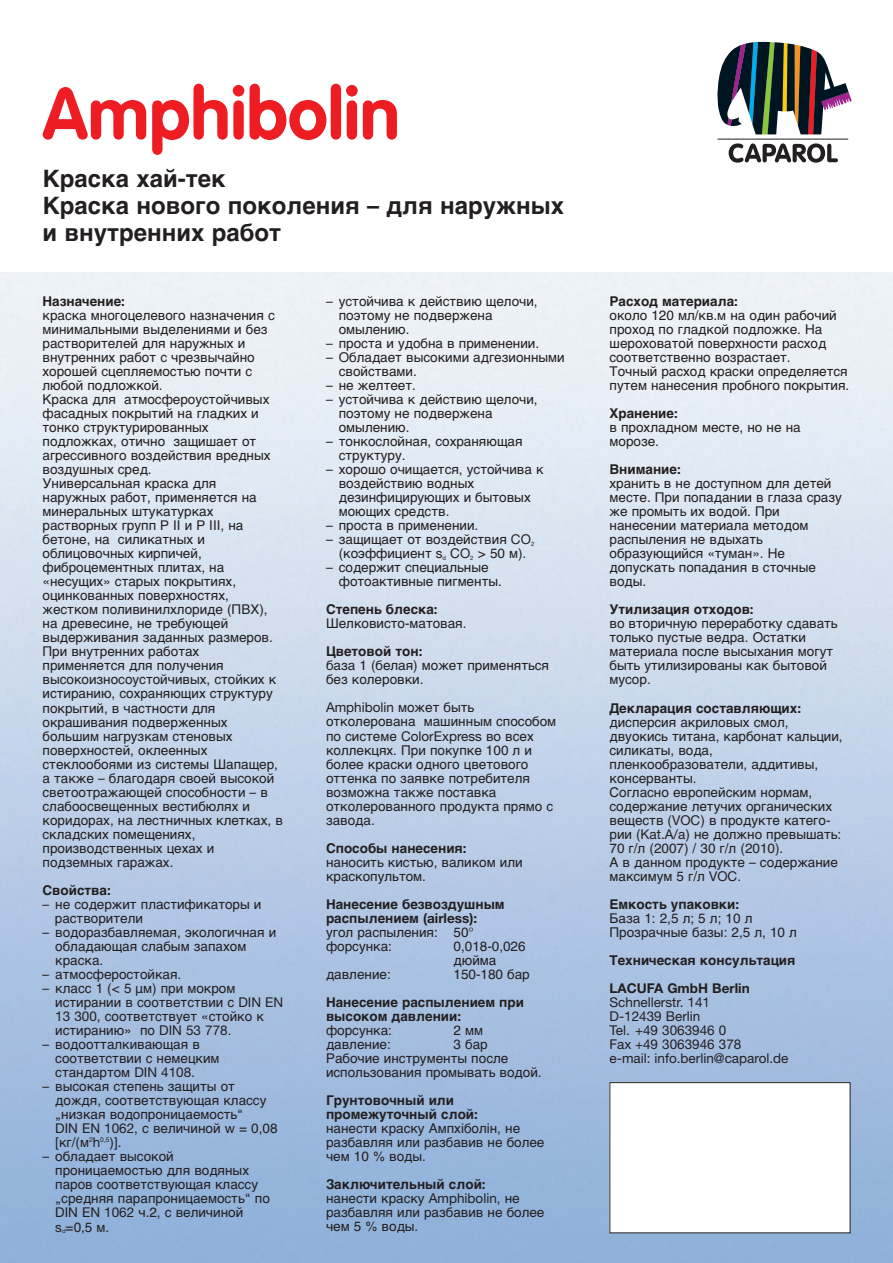
<style>
.page{position:relative;width:893px;height:1263px;background:#fff}
.page>*{position:absolute;margin:0;border:0;box-sizing:border-box;transform-origin:0 0}
.t1{font:700 72px "VAG Rounded";color:#ee1d23}
.t2{font:700 24px/27px "Helve Russ SV";color:#231f20}
.t3{font:13.5px/14.1px "Helve Russ SV";color:#231f20}
.t4{font:700 13.5px/14.1px "Helve Russ SV";color:#231f20}
.t5{font:13.5px/14.1px "Helvetica Neue";color:#231f20}
.t6{font:700 13.5px "Helvetica Neue";color:#231f20}
.t7{font:6px "Helvetica Neue";color:#231f20}
.s1{font-family:"Helvetica Neue"}
.s2{font-family:"Helve Russ SV"}
.s3{font-weight:400}
.s4{font-weight:700}
</style>
<div class="page">
<img style="left:0;top:272px;width:893px;height:991px">
<svg style="left:729px;top:143px;width:109px;height:20px"></svg>
<hr style="left:717px;top:139px;width:131px;height:1px;background:#231f20">
<svg style="left:717px;top:42px;width:135px;height:92px"></svg>
<div style="left:610px;top:1083px;width:240px;height:150px;background:#fff"></div>
<div style="left:609px;top:1082px;width:241px;height:151px;border:1px solid #231f20"></div>
<h1 class="t1" style="left:43px;top:84px;width:359px">Amphibolin</h1>
<h2 class="t2" style="left:43px;top:165px;width:523px">Kraska haj-tek<br>Kraska nowogo pokoleniä – dlä naruxnyh i wnutrennih rabot</h2>
<p class="t4" style="left:43px;top:294px;width:84px">Na‚naqenie:</p>
<p class="t3" style="left:43px;top:308px;width:242px">kraska mnogozelewogo na‚naqeniä s minimal´nymi wydeleniämi i be‚ rastworitelej dlä naruxnyh i wnutrennih rabot s qre‚wyqajno horocej szepläemost´ü poqti s lüboj podloxkoj.<br>Kraska dlä atmosferoustojqiwyh fasadnyh pokrytij na gladkih i tonko strukturirowannyh podloxkah, otiqno ‚avicaet ot agressiwnogo wo‚dejstwiä wrednyh wo‚ducnyh sred.<br>Uniwersal´naä kraska dlä naruxnyh rabot, primenäetsä na mineral´nyh ctukaturkah rastwornyh grupp <span class="s1">P</span> ÛÛ i <span class="s1">P</span> ÛÛÛ, na betone, na silikatnyh i oblizowoqnyh kirpiqej, fibrozementnyh plitah, na «nesuvih» staryh pokrytiäh, ozinkowannyh powerhnostäh, xestkom poliwinilhloride (PWH), na drewesine, ne trebuüvej wyderxiwaniä ‚adannyh ra‚merow.<br>Pri wnutrennih rabotah primenäetsä dlä poluqeniä wysokoi‚nosoustojqiwyh, stojkih k istiraniü, sohranäüvih strukturu pokrytij, w qastnosti dlä okraciwaniä podwerxennyh bol´cim nagru‚kam stenowyh powerhnostej, okleennyh steklooboämi i‚ sistemy Capaver, a takxe – blagodarä swoej wysokoj swetootraxaüvej sposobnosti – w slabooswevennyh westibüläh i koridorah, na lestniqnyh kletkah, w skladskih pomeveniäh, proi‚wodstwennyh zehah i pod‚emnyh garaxah.</p>
<p class="t4" style="left:43px;top:883px;width:70px">Swojstwa:</p>
<p class="t3" style="left:55px;top:897px;width:208px;text-indent:-12px">– ne soderxit plastifikatory i rastworiteli</p>
<p class="t3" style="left:55px;top:925px;width:222px;text-indent:-13px">– wodora‚bawläemaä, ¤kologiqnaä i obladaüvaä slabym ‚apahom kraska.</p>
<p class="t3" style="left:43px;top:967px;width:140px">– atmosferostojkaä.</p>
<p class="t3" style="left:55px;top:981px;width:229px;text-indent:-13px">– klass 1 (&lt; 5 μm) pri mokrom istiranii w sootwetstwii s <span class="s1">DIN EN<br>13 300</span>, sootwetstwuet «stojko k istiraniü» po <span class="s1">DIN 53 778</span>.</p>
<p class="t3" style="left:55px;top:1037px;width:166px;text-indent:-13px">– wodoottalkiwaüvaä w sootwetstwii s nemezkim standartom <span class="s1">DIN 4108</span>.</p>
<p class="t3" style="left:55px;top:1079px;width:224px;text-indent:-13px">– wysokaä stepen´ ‚avity ot doxdä, sootwetstwuüvaä klassu „ni‚kaä wodopronizaemost´“<br><span class="s1">DIN EN 1062</span>, s weliqinoj <span class="s1">w</span> = 0,08 [kg/(m<sup>2</sup><span class="s1">h</span><sup>0,5</sup>)].</p>
<p class="t3" style="left:55px;top:1150px;width:216px;text-indent:-13px">– obladaet wysokoj pronizaemost´ü dlä wodänyh parow sootwetstwuüvaä klassu „srednää parapronizaemost´“ po<br><span class="s1">DIN EN 1062</span> q.2, s weliqinoj<br><span class="s1">s</span> =0,5 m.</p>
<p class="t7" style="left:62px;top:1229px;width:5px">d</p>
<p class="t3" style="left:339px;top:294px;width:200px;text-indent:-13px">– ustojqiwa k dejstwiü veloqi, po¤tomu ne podwerxena omyleniü.</p>
<p class="t3" style="left:326px;top:336px;width:215px">– prosta i udobna w primenenii.</p>
<p class="t3" style="left:339px;top:350px;width:228px;text-indent:-13px">– Obladaet wysokimi adge‚ionnymi swojstwami.</p>
<p class="t3" style="left:326px;top:378px;width:91px">– ne xelteet.</p>
<p class="t3" style="left:339px;top:392px;width:200px;text-indent:-13px">– ustojqiwa k dejstwiü veloqi, po¤tomu ne podwerxena omyleniü.</p>
<p class="t3" style="left:339px;top:434px;width:185px;text-indent:-13px">– tonkoslojnaä, sohranäüvaä strukturu.</p>
<p class="t3" style="left:339px;top:462px;width:206px;text-indent:-13px">– horoco oqivaetsä, ustojqiwa k wo‚dejstwiü wodnyh de‚infiziruüvih i bytowyh moüvih sredstw.</p>
<p class="t3" style="left:326px;top:518px;width:154px">– prosta w primenenii.</p>
<p class="t3" style="left:326px;top:532px;width:206px">– ‚avivaet ot wo‚dejstwiä <span class="s1">CO</span></p>
<p class="t7" style="left:531px;top:542px;width:5px">2</p>
<p class="t3" style="left:339px;top:546px;width:105px">(ko¤ffizient <span class="s1">s</span></p>
<p class="t7" style="left:443px;top:556px;width:5px">d</p>
<p class="t5" style="left:450px;top:548px;width:22px">CO</p>
<p class="t7" style="left:470px;top:556px;width:5px">2</p>
<p class="t3" style="left:478px;top:546px;width:50px">&gt; 50 m).</p>
<p class="t3" style="left:339px;top:560px;width:165px;text-indent:-13px">– soderxit spezial´nye fotoaktiwnye pigmenty.</p>
<p class="t4" style="left:326px;top:602px;width:113px">Stepen´ bleska:</p>
<p class="t3" style="left:326px;top:616px;width:142px">Celkowisto-matowaä.</p>
<p class="t4" style="left:326px;top:645px;width:98px">Zwetowoj ton:</p>
<p class="t3" style="left:326px;top:659px;width:225px">ba‚a 1 (belaä) moxet primenät´sä be‚ kolerowki.</p>
<p class="t5" style="left:326px;top:702px;width:150px">Amphibolin <span class="s2">moxet byt´</span></p>
<p class="t3" style="left:326px;top:715px;width:232px">otkolerowana macinnym sposobom po sisteme <span class="s1">ColorExpress</span> wo wseh kollekzäh. Pri pokupke 100 l i bolee kraski odnogo zwetowogo ottenka po ‚aäwke potrebitelä wo‚moxna takxe postawka otkolerowannogo produkta prämo s ‚awoda.</p>
<p class="t4" style="left:326px;top:841px;width:142px">Sposoby naneseniä:</p>
<p class="t3" style="left:326px;top:855px;width:198px">nanosit´ kist´ü, walikom ili kraskopul´tom.</p>
<p class="t4" style="left:326px;top:897px;width:180px">Nanesenie be‚wo‚ducnym raspyleniem <span class="s1">(airless): </span><span class="s3">ugol raspyleniä: 50° forsunka:</span></p>
<p class="t3" style="left:454px;top:939px;width:74px">0,018-0,026 düjma</p>
<p class="t3" style="left:326px;top:967px;width:66px">dawlenie:</p>
<p class="t3" style="left:454px;top:967px;width:78px">150-180 bar</p>
<p class="t4" style="left:326px;top:995px;width:200px">Nanesenie raspyleniem pri wysokom dawlenii:</p>
<p class="t3" style="left:326px;top:1023px;width:68px">forsunka:</p>
<p class="t3" style="left:454px;top:1023px;width:31px">2 mm</p>
<p class="t3" style="left:326px;top:1037px;width:66px">dawlenie:</p>
<p class="t3" style="left:326px;top:1037px;width:217px;text-indent:128px">3 bar<br>Raboqie instrumenty posle ispol´‚owaniä promywat´ wodoj.</p>
<p class="t4" style="left:326px;top:1093px;width:153px">Gruntowoqnyj ili promexutoqnyj sloj:</p>
<p class="t3" style="left:326px;top:1121px;width:220px">nanesti krasku Amph⁄bol⁄n, ne ra‚bawlää ili ra‚bawiw ne bolee qem 10 % wody.</p>
<p class="t3" style="left:326px;top:1178px;width:220px"><span class="s4">Íaklüqitel´nyj sloj:<br></span>nanesti krasku <span class="s1">Amphibolin</span>, ne ra‚bawlää ili ra‚bawiw ne bolee qem 5 % wody.</p>
<p class="t4" style="left:609px;top:294px;width:130px">Rashod materiala:</p>
<p class="t3" style="left:609px;top:308px;width:241px">okolo 120 ml/kw.m na odin raboqij prohod po gladkoj podloxke. Na cerohowatoj powerhnosti rashod sootwetstwenno wo‚rastaet.<br>Toqnyj rashod kraski opredeläetsä putem naneseniä probnogo pokrytiä.</p>
<p class="t4" style="left:609px;top:406px;width:70px">Hranenie:</p>
<p class="t3" style="left:609px;top:420px;width:193px">w prohladnom meste, no ne na moro‚e.</p>
<p class="t4" style="left:609px;top:462px;width:73px">Wnimanie:</p>
<p class="t3" style="left:609px;top:476px;width:234px">hranit´ w ne dostupnom dlä detej meste. Pri popadanii w gla‚a sra‚u xe promyt´ ih wodoj. Pri nanesenii materiala metodom raspyleniä ne wdyhat´ obra‚uüvijsä «tuman». Ne dopuskat´ popadaniä w stoqnye wody.</p>
<p class="t4" style="left:609px;top:603px;width:146px">Utili‚aziä othodow:</p>
<p class="t3" style="left:609px;top:617px;width:230px">wo wtoriqnuü pererabotku sdawat´ tol´ko pustye wedra. Ostatki materiala posle wysyhaniä mogut byt´ utili‚irowany kak bytowoj musor.</p>
<p class="t4" style="left:609px;top:701px;width:193px">Deklaraziä sostawläüvih:</p>
<p class="t3" style="left:609px;top:715px;width:235px">dispersiä akrilowyh smol, dwuokis´ titana, karbonat kal´zii, silikaty, woda, plenkoobra‚owateli, additiwy, konserwanty.<br>Soglasno ewropejskim normam, soderxanie letuqih organiqeskih wevestw (<span class="s1">VOC</span>) w produkte katego&shy;rii (<span class="s1">Kat.A/a</span>) ne dolxno prewycat´:<br>70 g/l (2007) / 30 g/l (2010).<br>A w dannom produkte – soderxanie maksimum 5 g/l <span class="s1">VOC</span>.</p>
<p class="t4" style="left:609px;top:897px;width:131px">Emkost´ upakowki:</p>
<p class="t3" style="left:609px;top:911px;width:189px">Ba‚a 1: 2,5 l; 5 l; 10 l<br>Pro‚raqnye ba‚y: 2,5 l, 10 l</p>
<p class="t4" style="left:609px;top:953px;width:187px">Tehniqeskaä konsul´taziä</p>
<p class="t6" style="left:609px;top:983px;width:142px">LACUFA GmbH Berlin</p>
<p class="t5" style="left:609px;top:996px;width:180px">Schnellerstr. 141<br>D-12439 Berlin<br>Tel. +49 3063946 0<br>Fax +49 3063946 378<br>e-mail: info.berlin@caparol.de</p>
</div>
